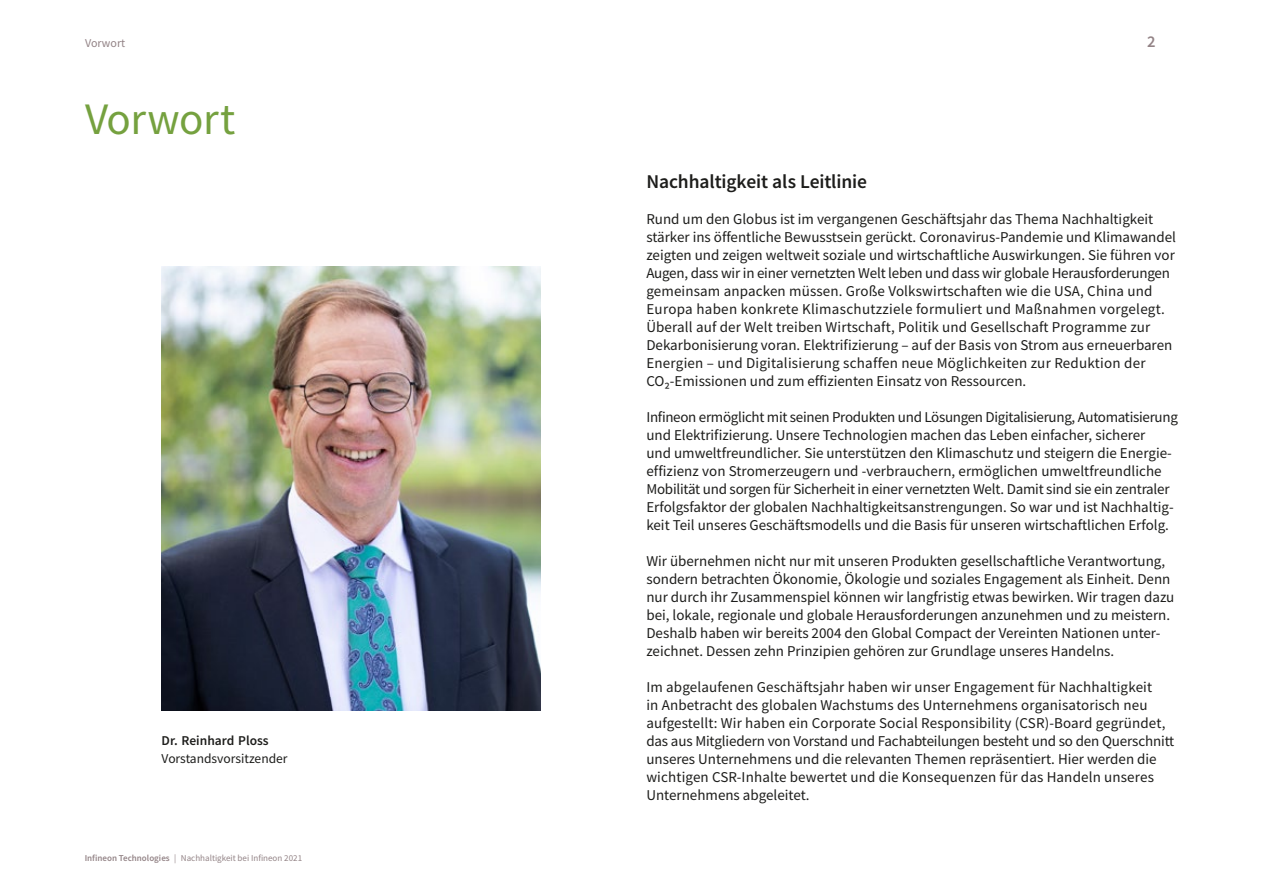
<style>
.page{position:relative;width:1263px;height:893px;background:#fff}
.page>*{position:absolute;margin:0;border:0;box-sizing:border-box;transform-origin:0 0}
.t1{font:45px "Source Sans Pro";letter-spacing:-.01em;color:#75a13f}
.t2{font:600 19.5px "Source Sans Pro";letter-spacing:-.005em;color:#1d1d1b}
.t3{font:600 16.5px "Source Sans Pro";color:#938386}
.t4{font:15px/18px "Source Sans Pro";color:#1d1d1b}
.t5{font:13.5px "Source Sans Pro";color:#1d1d1b}
.t6{font:600 13.5px "Source Sans Pro";color:#1d1d1b}
.t7{font:12px "Source Sans Pro";color:#938386}
.t8{font:9px "Source Sans Pro";color:#938386}
.s1{font-weight:600}
</style>
<div class="page">
<img style="left:162px;top:266px;width:378px;height:444px">
<p class="t7" style="left:85px;top:35px;width:42px">Vorwort</p>
<p class="t3" style="left:1147px;top:31px;width:10px">2</p>
<h1 class="t1" style="left:85px;top:91px;width:152px">Vorwort</h1>
<p class="t6" style="left:162px;top:732px;width:109px">Dr. Reinhard Ploss</p>
<p class="t5" style="left:162px;top:750px;width:127px">Vorstandsvorsitzender</p>
<p class="t8" style="left:85px;top:852px;width:219px"><span class="s1">Infineon Technologies</span> | Nachhaltigkeit bei Infineon 2021</p>
<h2 class="t2" style="left:646px;top:169px;width:222px">Nachhaltigkeit als Leitlinie</h2>
<p class="t4" style="left:646px;top:210px;width:531px">Rund um den Globus ist im vergangenen Geschäftsjahr das Thema Nachhaltigkeit stärker ins öffentliche Bewusstsein gerückt. Coronavirus-Pandemie und Klimawandel zeigten und zeigen weltweit soziale und wirtschaftliche Auswirkungen. Sie führen vor Augen, dass wir in einer vernetzten Welt leben und dass wir globale Herausforderungen gemeinsam anpacken müssen. Große Volkswirtschaften wie die USA, China und Europa haben konkrete Klimaschutzziele formuliert und Maßnahmen vorgelegt.<br>Überall auf der Welt treiben Wirtschaft, Politik und Gesellschaft Programme zur Dekarbonisierung voran. Elektrifizierung – auf der Basis von Strom aus erneuerbaren Energien – und Digitalisierung schaffen neue Möglichkeiten zur Reduktion der CO2-Emissionen und zum effizienten Einsatz von Ressourcen.</p>
<p class="t4" style="left:646px;top:408px;width:533px">Infineon ermöglicht mit seinen Produkten und Lösungen Digitalisierung, Automatisierung und Elektrifizierung. Unsere Technologien machen das Leben einfacher, sicherer<br>und umweltfreundlicher. Sie unterstützen den Klimaschutz und steigern die Energie&shy;effizienz von Stromerzeugern und -verbrauchern, ermöglichen umweltfreundliche Mobilität und sorgen für Sicherheit in einer vernetzten Welt. Damit sind sie ein zentraler Erfolgsfaktor der globalen Nachhaltigkeitsanstrengungen. So war und ist Nachhaltig&shy;keit Teil unseres Geschäftsmodells und die Basis für unseren wirtschaftlichen Erfolg.</p>
<p class="t4" style="left:646px;top:552px;width:529px">Wir übernehmen nicht nur mit unseren Produkten gesellschaftliche Verantwortung, sondern betrachten Ökonomie, Ökologie und soziales Engagement als Einheit. Denn nur durch ihr Zusammenspiel können wir langfristig etwas bewirken. Wir tragen dazu bei, lokale, regionale und globale Herausforderungen anzunehmen und zu meistern.<br>Deshalb haben wir bereits 2004 den Global Compact der Vereinten Nationen unter&shy;zeichnet. Dessen zehn Prinzipien gehören zur Grundlage unseres Handelns.</p>
<p class="t4" style="left:646px;top:678px;width:529px">Im abgelaufenen Geschäftsjahr haben wir unser Engagement für Nachhaltigkeit<br>in Anbetracht des globalen Wachstums des Unternehmens organisatorisch neu aufgestellt: Wir haben ein Corporate Social Responsibility (CSR)-Board gegründet, das aus Mitgliedern von Vorstand und Fachabteilungen besteht und so den Querschnitt unseres Unternehmens und die relevanten Themen repräsentiert. Hier werden die wichtigen CSR-Inhalte bewertet und die Konsequenzen für das Handeln unseres Unternehmens abgeleitet.</p>
</div>
